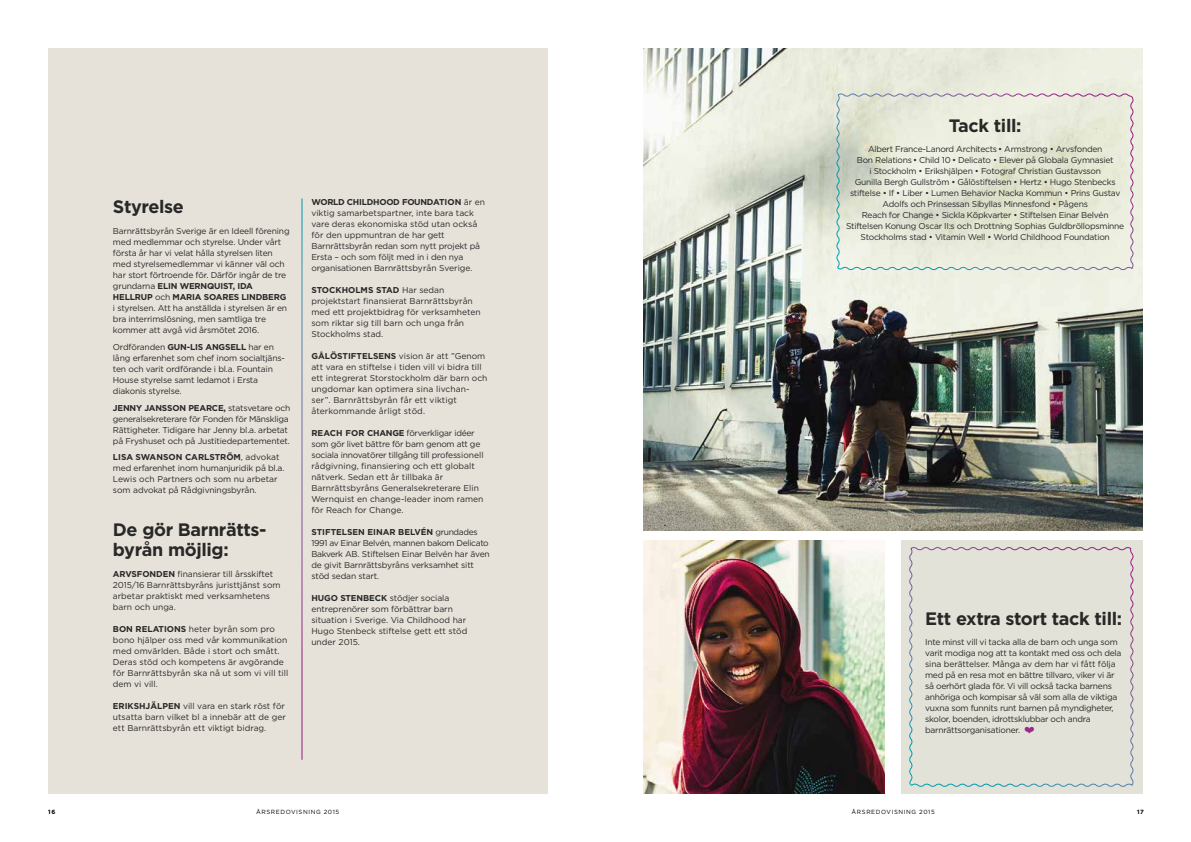
<style>
.page{position:relative;width:1191px;height:842px;background:#fff}
.page>*{position:absolute;margin:0;border:0;box-sizing:border-box;transform-origin:0 0}
.t1{font:700 18px/20px "Gotham HTF";letter-spacing:-.02em;color:#282827}
.t2{font:8.5px/11px "Gotham HTF";letter-spacing:-.02em;color:#282827}
.t3{font:8.5px/11px "Gotham HTF";color:#282827}
.t4{font:6px "Gotham HTF";letter-spacing:.1em;color:#000}
.t5{font:700 6px "Gotham HTF";color:#000}
.s1{font-weight:700}
.s2{color:#9a2a86}
</style>
<div class="page">
<div style="left:48px;top:48px;width:499px;height:746px;background:#e6e2da"></div>
<img style="left:643px;top:48px;width:499px;height:482px">
<svg style="left:835px;top:92px;width:299px;height:179px"></svg>
<img style="left:643px;top:540px;width:241px;height:254px">
<div style="left:901px;top:540px;width:241px;height:254px;background:#e2e2d8"></div>
<svg style="left:909px;top:547px;width:225px;height:240px"></svg>
<hr style="left:302px;top:198px;width:1px;height:562px;background:#fff">
<h1 class="t1" style="left:113px;top:196px;width:72px">Styrelse</h1>
<p class="t2" style="left:113px;top:226px;width:178px">Barnrättsbyrån Sverige är en Ideell förening med medlemmar och styrelse. Under vårt första år har vi velat hålla styrelsen liten med styrelsemedlemmar vi känner väl och har stort förtroende för. Därför ingår de tre grundarna <span class="s1">ELIN WERNQUIST, IDA HELLRUP</span> och <span class="s1">MARIA SOARES LINDBERG </span>i styrelsen. Att ha anställda i styrelsen är en bra interrimslösning, men samtliga tre kommer att avgå vid årsmötet 2016.</p>
<p class="t2" style="left:113px;top:341px;width:174px">Ordföranden <span class="s1">GUN-LIS ANGSELL</span> har en lång erfarenhet som chef inom socialtjäns&shy;ten och varit ordförande i bl.a. Fountain House styrelse samt ledamot i Ersta diakonis styrelse.</p>
<p class="t2" style="left:113px;top:402px;width:179px"><span class="s1">JENNY JANSSON PEARCE,</span> statsvetare och generalsekreterare för Fonden för Mänskliga Rättigheter. Tidigare har Jenny bl.a. arbetat på Fryshuset och på Justitiedepartementet.</p>
<p class="t2" style="left:113px;top:452px;width:173px"><span class="s1">LISA SWANSON CARLSTRÖM</span>, advokat med erfarenhet inom humanjuridik på bl.a.<br>Lewis och Partners och som nu arbetar som advokat på Rådgivningsbyrån.</p>
<h1 class="t1" style="left:113px;top:519px;width:155px">De gör Barnrätts&shy;byrån möjlig:</h1>
<p class="t3" style="left:113px;top:568px;width:169px"><span class="s1">ARVSFONDEN</span> finansierar till årsskiftet 2015/16 Barnrättsbyråns juristtjänst som arbetar praktiskt med verksamhetens barn och unga.</p>
<p class="t3" style="left:113px;top:623px;width:177px"><span class="s1">BON RELATIONS</span> heter byrån som pro bono hjälper oss med vår kommunikation med omvärlden. Både i stort och smått.<br>Deras stöd och kompetens är avgörande för Barnrättsbyrån ska nå ut som vi vill till dem vi vill.</p>
<p class="t2" style="left:113px;top:700px;width:174px;text-align:justify"><span class="s1">ERIKSHJÄLPEN</span> vill vara en stark röst för utsatta barn vilket bl a innebär att de ger ett Barnrättsbyrån ett viktigt bidrag.</p>
<p class="t2" style="left:311px;top:197px;width:175px"><span class="s1">WORLD CHILDHOOD FOUNDATION</span> är en viktig samarbetspartner, inte bara tack vare deras ekonomiska stöd utan också för den uppmuntran de har gett Barnrättsbyrån redan som nytt projekt på Ersta – och som följt med in i den nya organisationen Barnrättsbyrån Sverige.</p>
<p class="t3" style="left:311px;top:285px;width:171px"><span class="s1">STOCKHOLMS STAD</span> Har sedan projektstart finansierat Barnrättsbyrån med ett projektbidrag för verksamheten som riktar sig till barn och unga från<br>Stockholms stad.</p>
<p class="t3" style="left:311px;top:351px;width:178px"><span class="s1">GÅLÖSTIFTELSENS</span> vision är att ”Genom att vara en stiftelse i tiden vill vi bidra till ett integrerat Storstockholm där barn och ungdomar kan optimera sina livchan&shy;ser”. Barnrättsbyrån får ett viktigt återkommande årligt stöd.</p>
<p class="t3" style="left:311px;top:428px;width:174px"><span class="s1">REACH FOR CHANGE</span> förverkligar idéer som gör livet bättre för barn genom att ge sociala innovatörer tillgång till professionell rådgivning, finansiering och ett globalt nätverk. Sedan ett år tillbaka är Barnrättsbyråns Generalsekreterare Elin Wernquist en change-leader inom ramen för Reach for Change.</p>
<p class="t2" style="left:311px;top:527px;width:180px"><span class="s1">STIFTELSEN EINAR BELVÉN</span> grundades 1991 av Einar Belvén, mannen bakom Delicato Bakverk AB. Stiftelsen Einar Belvén har även de givit Barnrättsbyråns verksamhet sitt stöd sedan start.</p>
<p class="t2" style="left:311px;top:593px;width:157px"><span class="s1">HUGO STENBECK</span> stödjer sociala entreprenörer som förbättrar barn situation i Sverige. Via Childhood har<br>Hugo Stenbeck stiftelse gett ett stöd under 2015.</p>
<h1 class="t1" style="left:949px;top:115px;width:74px">Tack till:</h1>
<p class="t2" style="left:846px;top:143px;width:280px;text-align:center">Albert France-Lanord Architects• Armstrong • Arvsfonden<br>Bon Relations • Child 10 • Delicato • Elever på Globala Gymnasiet<br>i Stockholm • Erikshjälpen • Fotograf Christian Gustavsson<br>Gunilla Bergh Gullström • Gålöstiftelsen • Hertz • Hugo Stenbecks stiftelse • If • Liber • Lumen Behavior Nacka Kommun • Prins Gustav Adolfs och Prinsessan Sibyllas Minnesfond • Pågens<br>Reach for Change • Sickla Köpkvarter • Stiftelsen Einar Belvén Stiftelsen Konung Oscar II:s och Drottning Sophias Guldbröllopsminne Stockholms stad • Vitamin Well • World Childhood Foundation</p>
<h1 class="t1" style="left:925px;top:608px;width:198px">Ett extra stort tack till:</h1>
<p class="t2" style="left:925px;top:636px;width:198px">Inte minst vill vi tacka alla de barn och unga som varit modiga nog att ta kontakt med oss och dela sina berättelser. Många av dem har vi fått följa med på en resa mot en bättre tillvaro, viker vi är så oerhört glada för. Vi vill också tacka barnens anhöriga och kompisar så väl som alla de viktiga vuxna som funnits runt barnen på myndigheter, skolor, boenden, idrottsklubbar och andra barnrättsorganisationer. <span class="s2">❤</span></p>
<p class="t5" style="left:48px;top:809px;width:9px">16</p>
<p class="t4" style="left:256px;top:809px;width:85px">ÅRSREDOVISNING 2015</p>
<p class="t4" style="left:851px;top:809px;width:85px">ÅRSREDOVISNING 2015</p>
<p class="t5" style="left:1137px;top:809px;width:8px">17</p>
</div>
